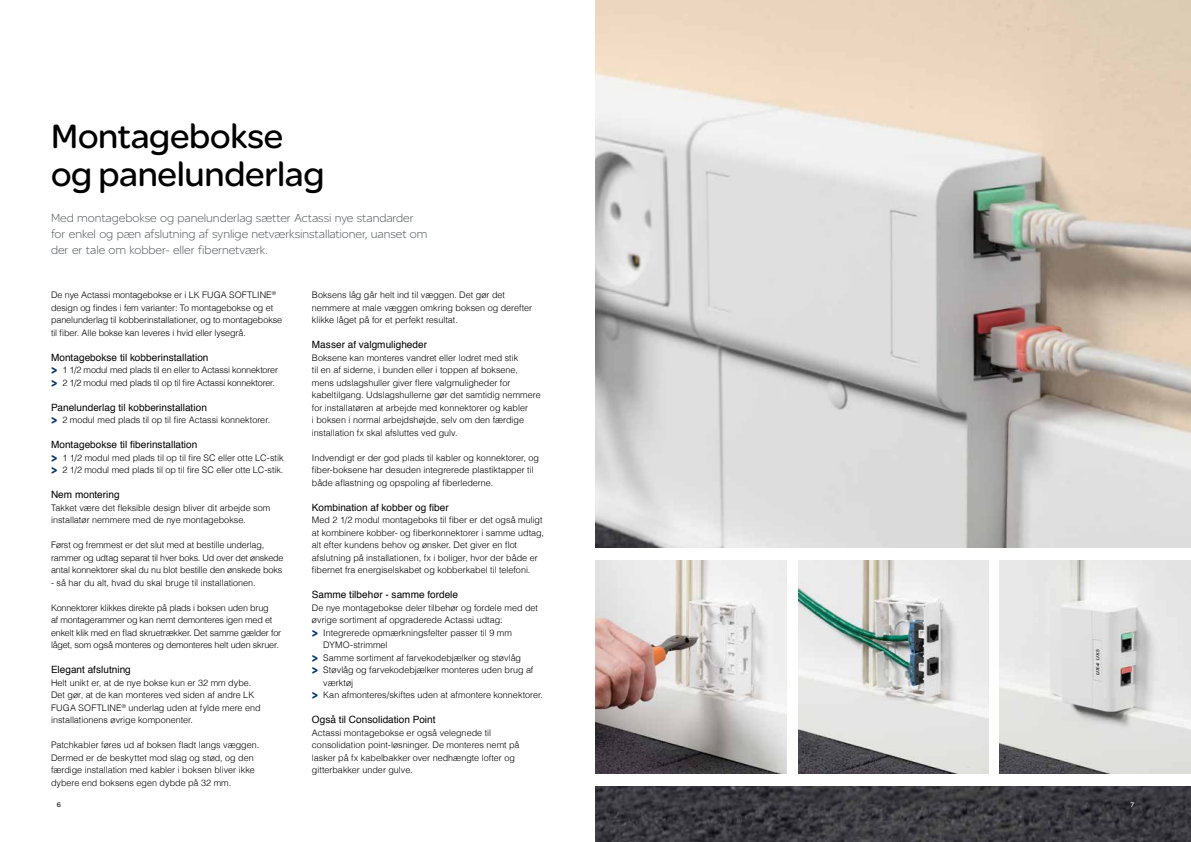
<style>
.page{position:relative;width:1191px;height:842px;background:#fff}
.page>*{position:absolute;margin:0;border:0;box-sizing:border-box;transform-origin:0 0}
.t1{font:36px/38px "SE Optimist";letter-spacing:-.01em;color:#000}
.t2{font:300 12.5px/16px "SE Optimist";letter-spacing:-.005em;color:#505456}
.t3{font:10px "Helvetica";letter-spacing:.005em;color:#000}
.t4{font:300 9px/12.5px "Helvetica";color:#000}
.t5{font:300 9px/12.5px "Helvetica";letter-spacing:-.02em;color:#000}
.t6{font:7px "SE Optimist";color:#000}
.t7{font:7px "SE Optimist";color:#fff}
.s1{font-family:"SE Optimist";font-weight:900;font-size:14px;color:#00356f}
</style>
<div class="page">
<img style="left:595px;top:0;width:596px;height:842px">
<div style="left:595px;top:548px;width:596px;height:237px;background:#fff"></div>
<img style="left:595px;top:561px;width:191px;height:212px">
<img style="left:798px;top:561px;width:191px;height:212px">
<img style="left:1000px;top:561px;width:191px;height:212px">
<h1 class="t1" style="left:51px;top:116px;width:275px">Montagebokse og panelunderlag</h1>
<h2 class="t2" style="left:51px;top:210px;width:378px">Med montagebokse og panelunderlag sætter Actassi nye standarder for enkel og pæn afslutning af synlige netværksinstallationer, uanset om der er tale om kobber- eller fibernetværk.</h2>
<p class="t4" style="left:51px;top:288px;width:232px">De nye Actassi montagebokse er i LK FUGA SOFTLINE<sup>® </sup>design og findes i fem varianter: To montagebokse og et panelunderlag til kobberinstallationer, og to montagebokse til fiber. Alle bokse kan leveres i hvid eller lysegrå.</p>
<p class="t3" style="left:51px;top:349px;width:159px">Montagebokse til kobberinstallation</p>
<p class="t5" style="left:51px;top:363px;width:228px"><span class="s1">&gt;</span> 1 1/2 modul med plads til en eller to Actassi konnektorer <span class="s1">&gt;</span> 2 1/2 modul med plads til op til fire Actassi konnektorer.</p>
<p class="t3" style="left:51px;top:399px;width:157px">Panelunderlag til kobberinstallation</p>
<p class="t4" style="left:51px;top:413px;width:221px"><span class="s1">&gt;</span> 2 modul med plads til op til fire Actassi konnektorer.</p>
<p class="t3" style="left:51px;top:437px;width:148px">Montagebokse til fiberinstallation</p>
<p class="t4" style="left:51px;top:451px;width:234px"><span class="s1">&gt;</span> 1 1/2 modul med plads til op til fire SC eller otte LC-stik <span class="s1">&gt;</span> 2 1/2 modul med plads til op til fire SC eller otte LC-stik.</p>
<p class="t3" style="left:51px;top:487px;width:70px">Nem montering</p>
<p class="t4" style="left:51px;top:501px;width:221px">Takket være det fleksible design bliver dit arbejde som installatør nemmere med de nye montagebokse.</p>
<p class="t4" style="left:51px;top:538px;width:234px">Først og fremmest er det slut med at bestille underlag, rammer og udtag separat til hver boks. Ud over det ønskede antal konnektorer skal du nu blot bestille den ønskede boks</p>
<p class="t4" style="left:51px;top:576px;width:206px">- så har du alt, hvad du skal bruge til installationen.</p>
<p class="t5" style="left:51px;top:601px;width:232px">Konnektorer klikkes direkte på plads i boksen uden brug<br>af montagerammer og kan nemt demonteres igen med et enkelt klik med en flad skruetrækker. Det samme gælder for låget, som også monteres og demonteres helt uden skruer.</p>
<p class="t3" style="left:51px;top:662px;width:81px">Elegant afslutning</p>
<p class="t4" style="left:51px;top:676px;width:211px">Helt unikt er, at de nye bokse kun er 32 mm dybe.<br>Det gør, at de kan monteres ved siden af andre LK FUGA SOFTLINE<sup>®</sup> underlag uden at fylde mere end installationens øvrige komponenter.</p>
<p class="t4" style="left:51px;top:738px;width:210px">Patchkabler føres ud af boksen fladt langs væggen.<br>Dermed er de beskyttet mod slag og stød, og den færdige installation med kabler i boksen bliver ikke dybere end boksens egen dybde på 32 mm.</p>
<p class="t4" style="left:312px;top:288px;width:222px">Boksens låg går helt ind til væggen. Det gør det nemmere at male væggen omkring boksen og derefter klikke låget på for et perfekt resultat.</p>
<p class="t3" style="left:312px;top:337px;width:117px">Masser af valgmuligheder</p>
<p class="t4" style="left:312px;top:351px;width:230px">Boksene kan monteres vandret eller lodret med stik<br>til en af siderne, i bunden eller i toppen af boksene, mens udslagshuller giver flere valgmuligheder for kabeltilgang. Udslagshullerne gør det samtidig nemmere for installatøren at arbejde med konnektorer og kabler<br>i boksen i normal arbejdshøjde, selv om den færdige installation fx skal afsluttes ved gulv.</p>
<p class="t4" style="left:312px;top:451px;width:229px">Indvendigt er der god plads til kabler og konnektorer, og fiber-boksene har desuden integrerede plastiktapper til både aflastning og opspoling af fiberlederne.</p>
<p class="t3" style="left:312px;top:499px;width:138px">Kombination af kobber og fiber</p>
<p class="t4" style="left:312px;top:513px;width:234px">Med 2 1/2 modul montageboks til fiber er det også muligt at kombinere kobber- og fiberkonnektorer i samme udtag, alt efter kundens behov og ønsker. Det giver en flot afslutning på installationen, fx i boliger, hvor der både er fibernet fra energiselskabet og kobberkabel til telefoni.</p>
<p class="t3" style="left:312px;top:587px;width:148px">Samme tilbehør - samme fordele</p>
<p class="t4" style="left:312px;top:601px;width:227px">De nye montagebokse deler tilbehør og fordele med det</p>
<p class="t4" style="left:312px;top:613px;width:192px">øvrige sortiment af opgraderede Actassi udtag:</p>
<p class="t4" style="left:312px;top:626px;width:201px"><span class="s1">&gt;</span> Integrerede opmærkningsfelter passer til 9 mm</p>
<p class="t4" style="left:323px;top:638px;width:66px">DYMO-strimmel</p>
<p class="t4" style="left:312px;top:651px;width:211px"><span class="s1">&gt;</span> Samme sortiment af farvekodebjælker og støvlåg</p>
<p class="t4" style="left:312px;top:663px;width:223px"><span class="s1">&gt;</span> Støvlåg og farvekodebjælker monteres uden brug af</p>
<p class="t4" style="left:323px;top:676px;width:31px">værktøj</p>
<p class="t4" style="left:312px;top:688px;width:232px"><span class="s1">&gt;</span> Kan afmonteres/skiftes uden at afmontere konnektorer.</p>
<p class="t3" style="left:312px;top:712px;width:125px">Også til Consolidation Point</p>
<p class="t4" style="left:312px;top:726px;width:209px">Actassi montagebokse er også velegnede til consolidation point-løsninger. De monteres nemt på lasker på fx kabelbakker over nedhængte lofter og gitterbakker under gulve.</p>
<p class="t6" style="left:57px;top:800px;width:6px">6</p>
<p class="t7" style="left:1130px;top:800px;width:5px">7</p>
</div>
